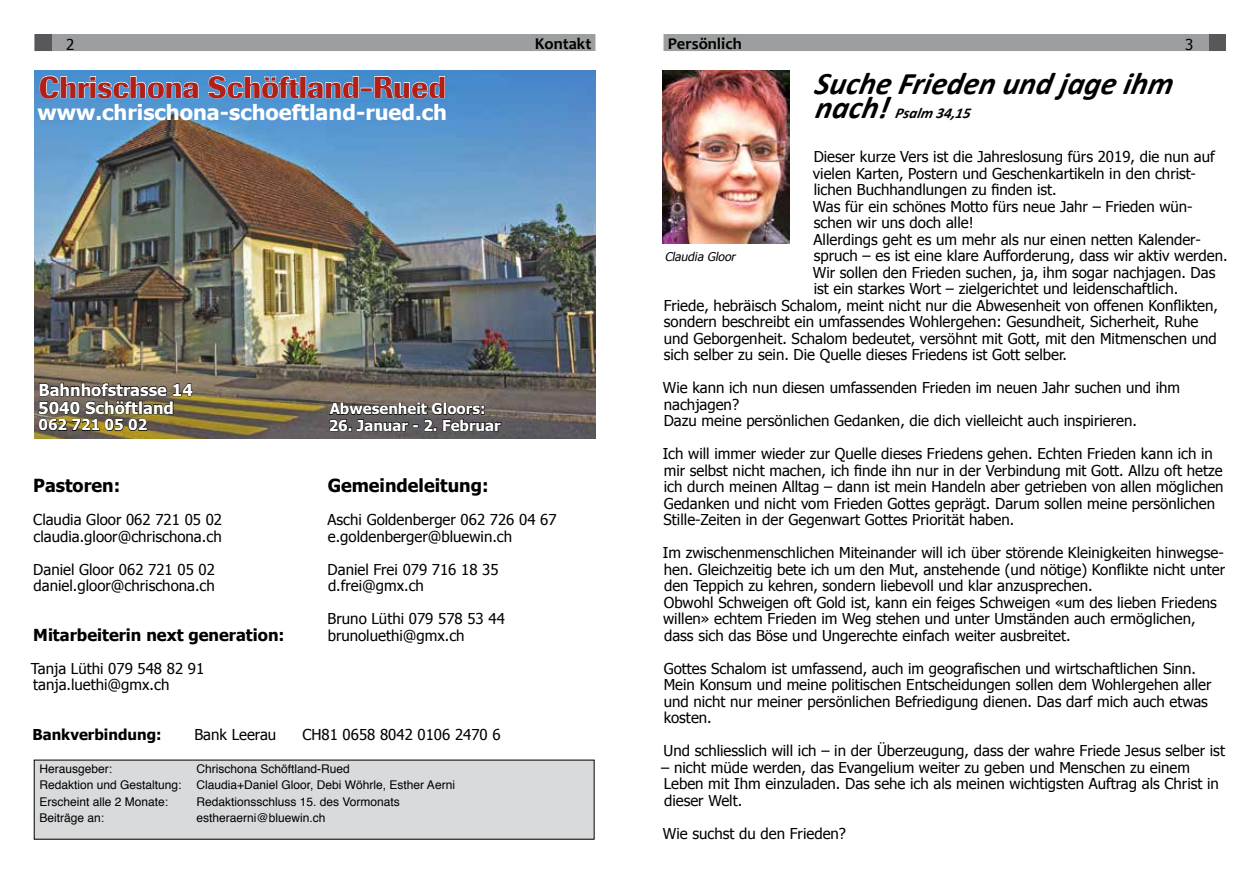
<style>
.page{position:relative;width:1259px;height:893px;background:#fff}
.page>*{position:absolute;margin:0;border:0;box-sizing:border-box;transform-origin:0 0}
.t1{font:italic 700 31.5px "Calibri";color:#000}
.t2{font:30px "Intensa";color:#b11f16}
.t3{font:700 21px "Tahoma";color:#fff}
.t4{font:700 18px "Tahoma";color:#000}
.t5{font:700 16.5px/18px "Tahoma";color:#fff}
.t6{font:700 16.5px "Tahoma";color:#000}
.t7{font:700 16.5px "Candara";color:#000}
.t8{font:15px/16.5px "Tahoma";color:#000}
.t9{font:700 15px "Tahoma";color:#fff}
.t10{font:700 15px "Tahoma";color:#000}
.t11{font:italic 700 15px "Calibri";color:#000}
.t12{font:12px/16.5px "Helvetica";color:#000}
.t13{font:italic 12px "Tahoma";color:#000}
.s1{font-size:31.5px}
</style>
<div class="page">
<div style="left:663px;top:34px;width:562px;height:17px;background:#9c9e9f"></div>
<div style="left:34px;top:34px;width:561px;height:17px;background:#9c9e9f"></div>
<div style="left:35px;top:34px;width:17px;height:17px;background:#58585a"></div>
<div style="left:1209px;top:34px;width:16px;height:17px;background:#58585a"></div>
<img style="left:34px;top:70px;width:561px;height:368px">
<svg style="left:39px;top:75px;width:160px;height:24px;background:#71a9da"></svg>
<svg style="left:208px;top:75px;width:91px;height:24px;background:#73aada"></svg>
<div style="left:300px;top:76px;width:6px;height:22px;border:1px solid #fff"></div>
<svg style="left:307px;top:76px;width:138px;height:23px;background:#6ea7d8"></svg>
<div style="left:34px;top:760px;width:560px;height:79px;background:#d9dadb"></div>
<img style="left:38px;top:382px;width:155px;height:49px">
<svg style="left:328px;top:402px;width:173px;height:30px;background:#474342"></svg>
<img style="left:662px;top:70px;width:127px;height:174px">
<p class="t7" style="left:668px;top:33px;width:75px">Persönlich</p>
<p class="t8" style="left:66px;top:35px;width:10px">2</p>
<p class="t7" style="left:535px;top:33px;width:58px">Kontakt</p>
<p class="t8" style="left:1185px;top:35px;width:10px">3</p>
<h2 class="t2" style="left:39px;top:68px;width:409px">Chrischona Schöftland-Rued</h2>
<h3 class="t3" style="left:38px;top:98px;width:411px">www.chrischona-schoeftland-rued.ch</h3>
<p class="t5" style="left:38px;top:380px;width:156px">Bahnhofstrasse 14<br>5040 Schöftland</p>
<p class="t9" style="left:38px;top:414px;width:110px">062 721 05 02</p>
<p class="t4" style="left:33px;top:473px;width:89px">Pastoren:</p>
<p class="t8" style="left:33px;top:511px;width:190px">Claudia Gloor 062 721 05 02 claudia.gloor@chrischona.ch</p>
<p class="t8" style="left:33px;top:560px;width:183px">Daniel Gloor 062 721 05 02 daniel.gloor@chrischona.ch</p>
<p class="t6" style="left:33px;top:623px;width:253px">Mitarbeiterin next generation:</p>
<p class="t8" style="left:31px;top:659px;width:175px">Tanja Lüthi 079 548 82 91 tanja.luethi@gmx.ch</p>
<p class="t9" style="left:330px;top:398px;width:157px">Abwesenheit Gloors:</p>
<p class="t9" style="left:329px;top:415px;width:173px">26. Januar - 2. Februar</p>
<p class="t4" style="left:328px;top:473px;width:162px">Gemeindeleitung:</p>
<p class="t8" style="left:327px;top:511px;width:230px">Aschi Goldenberger 062 726 04 67 e.goldenberger@bluewin.ch</p>
<p class="t8" style="left:328px;top:560px;width:173px">Daniel Frei 079 716 18 35 d.frei@gmx.ch</p>
<p class="t8" style="left:328px;top:610px;width:179px">Bruno Lüthi 079 578 53 44 brunoluethi@gmx.ch</p>
<p class="t10" style="left:32px;top:724px;width:131px">Bankverbindung:</p>
<p class="t8" style="left:194px;top:726px;width:83px">Bank Leerau</p>
<p class="t8" style="left:302px;top:726px;width:200px">CH81 0658 8042 0106 2470 6</p>
<p class="t12" style="left:39px;top:761px;width:417px;text-indent:157px">Chrischona Schöftland-Rued<br>Redaktion und Gestaltung: Claudia+Daniel Gloor, Debi Wöhrle, Esther Aerni<br>Erscheint alle 2 Monate:</p>
<p class="t12" style="left:40px;top:761px;width:74px">Herausgeber:</p>
<p class="t12" style="left:196px;top:794px;width:205px">Redaktionsschluss 15. des Vormonats</p>
<p class="t12" style="left:40px;top:810px;width:66px">Beiträge an:</p>
<p class="t12" style="left:196px;top:810px;width:130px">estheraerni@bluewin.ch</p>
<h1 class="t1" style="left:814px;top:64px;width:367px">Suche Frieden und jage ihm</h1>
<p class="t11" style="left:814px;top:103px;width:160px"><span class="s1">nach!</span>Psalm 34, 15</p>
<p class="t8" style="left:813px;top:148px;width:403px">Dieser kurze Vers ist die Jahreslosung fürs 2019, die nun auf</p>
<p class="t8" style="left:813px;top:164px;width:385px">vielen Karten, Postern und Geschenkartikeln in den christ-</p>
<p class="t8" style="left:813px;top:181px;width:245px">lichen Buchhandlungen zu finden ist.</p>
<p class="t8" style="left:813px;top:197px;width:381px">Was für ein schönes Motto fürs neue Jahr – Frieden wün-</p>
<p class="t8" style="left:814px;top:214px;width:161px">schen wir uns doch alle!</p>
<p class="t8" style="left:813px;top:230px;width:389px">Allerdings geht es um mehr als nur einen netten Kalender-</p>
<p class="t8" style="left:814px;top:247px;width:415px">spruch – es ist eine klare Aufforderung, dass wir aktiv werden.</p>
<p class="t8" style="left:813px;top:263px;width:404px">Wir sollen den Frieden suchen, ja, ihm sogar nachjagen. Das</p>
<p class="t8" style="left:813px;top:280px;width:366px">ist ein starkes Wort – zielgerichtet und leidenschaftlich.</p>
<p class="t8" style="left:663px;top:296px;width:556px">Friede, hebräisch Schalom, meint nicht nur die Abwesenheit von offenen Konflikten,</p>
<p class="t8" style="left:664px;top:313px;width:536px">sondern beschreibt ein umfassendes Wohlergehen: Gesundheit, Sicherheit, Ruhe</p>
<p class="t8" style="left:663px;top:329px;width:555px">und Geborgenheit. Schalom bedeutet, versöhnt mit Gott, mit den Mitmenschen und</p>
<p class="t8" style="left:664px;top:346px;width:405px">sich selber zu sein. Die Quelle dieses Friedens ist Gott selber.</p>
<p class="t8" style="left:663px;top:379px;width:519px">Wie kann ich nun diesen umfassenden Frieden im neuen Jahr suchen und ihm nachjagen?<br>Dazu meine persönlichen Gedanken, die dich vielleicht auch inspirieren.</p>
<p class="t8" style="left:663px;top:445px;width:562px">Ich will immer wieder zur Quelle dieses Friedens gehen. Echten Frieden kann ich in mir selbst nicht machen, ich finde ihn nur in der Verbindung mit Gott. Allzu oft hetze ich durch meinen Alltag – dann ist mein Handeln aber getrieben von allen möglichen Gedanken und nicht vom Frieden Gottes geprägt. Darum sollen meine persönlichen Stille-Zeiten in der Gegenwart Gottes Priorität haben.</p>
<p class="t8" style="left:663px;top:544px;width:564px">Im zwischenmenschlichen Miteinander will ich über störende Kleinigkeiten hinwegse&shy;hen. Gleichzeitig bete ich um den Mut, anstehende (und nötige) Konflikte nicht unter den Teppich zu kehren, sondern liebevoll und klar anzusprechen.<br>Obwohl Schweigen oft Gold ist, kann ein feiges Schweigen «um des lieben Friedens willen» echtem Frieden im Weg stehen und unter Umständen auch ermöglichen, dass sich das Böse und Ungerechte einfach weiter ausbreitet.</p>
<p class="t8" style="left:663px;top:659px;width:549px">Gottes Schalom ist umfassend, auch im geografischen und wirtschaftlichen Sinn.<br>Mein Konsum und meine politischen Entscheidungen sollen dem Wohlergehen aller und nicht nur meiner persönlichen Befriedigung dienen. Das darf mich auch etwas kosten.</p>
<p class="t8" style="left:663px;top:742px;width:563px">Und schliesslich will ich – in der Überzeugung, dass der wahre Friede Jesus selber ist</p>
<p class="t8" style="left:661px;top:758px;width:559px">– nicht müde werden, das Evangelium weiter zu geben und Menschen zu einem<br>Leben mit Ihm einzuladen. Das sehe ich als meinen wichtigsten Auftrag als Christ in dieser Welt.</p>
<p class="t8" style="left:663px;top:824px;width:185px">Wie suchst du den Frieden?</p>
<p class="t13" style="left:664px;top:249px;width:75px">Claudia Gloor</p>
</div>
